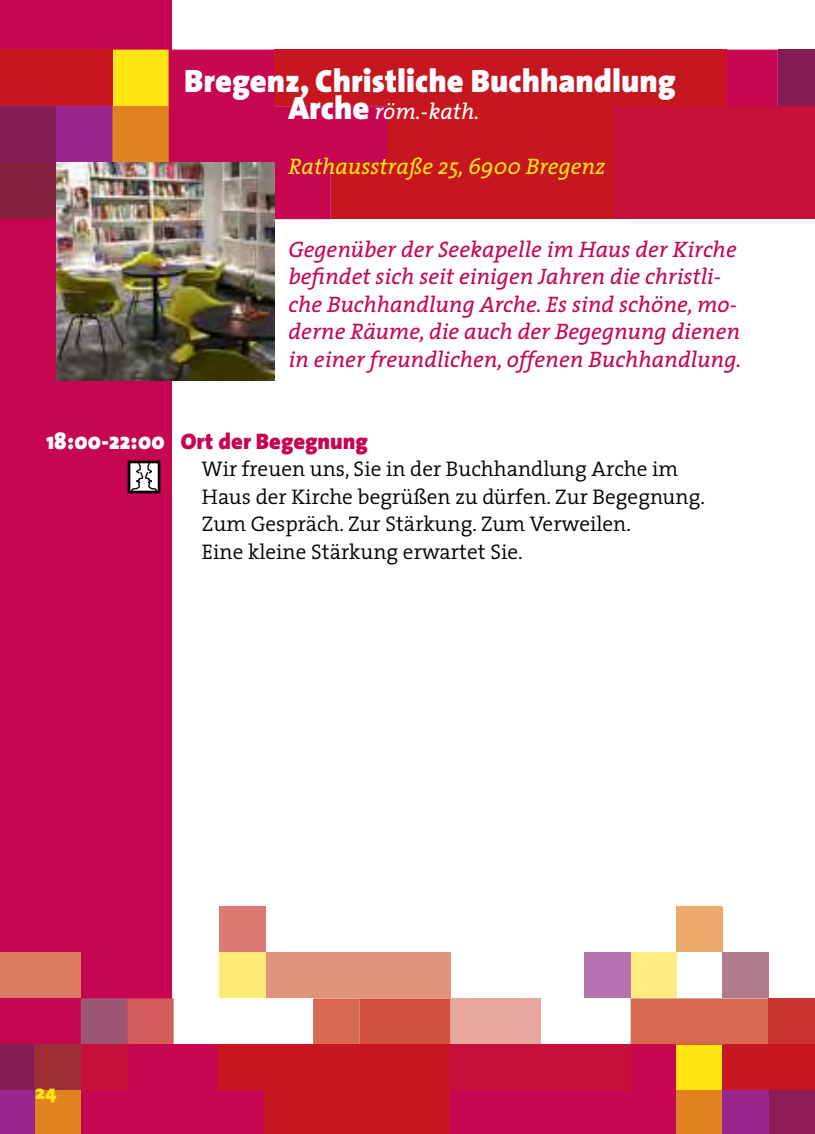
<style>
.page{position:relative;width:815px;height:1134px;background:#fff}
.page>*{position:absolute;margin:0;border:0;box-sizing:border-box;transform-origin:0 0}
.t1{font:900 32.5px "The Sans";color:#fff}
.t2{font:italic 22.5px/27.5px "The Serif";color:#c60651}
.t3{font:italic 22.5px "The Serif";color:#ffe512}
.t4{font:900 22.5px "The Sans";color:#c60651}
.t5{font:italic 22.5px "The Serif";color:#fff}
.t6{font:300 21.25px/27.5px "The Serif";color:#000}
.t7{font:900 20px "The Sans";color:#ffe512}
.s1{font-family:"The Sans";font-weight:900;font-style:normal;font-size:32.5px}
.s2{font-size:23.75px;color:#fff}
</style>
<div class="page">
<div style="left:0;top:0;width:169px;height:1134px;background:#c60651"></div>
<div style="left:169px;top:50px;width:609px;height:169px;background:#c60651"></div>
<div style="left:0;top:50px;width:112px;height:56px;background:#c6161f"></div>
<div style="left:274px;top:50px;width:452px;height:56px;background:#c6161f"></div>
<div style="left:387px;top:106px;width:226px;height:57px;background:#c6161f"></div>
<div style="left:331px;top:163px;width:282px;height:56px;background:#c6161f"></div>
<div style="left:613px;top:163px;width:201px;height:56px;background:#c6103a"></div>
<div style="left:613px;top:106px;width:201px;height:57px;background:#c6103a"></div>
<svg style="left:56px;top:50px;width:113px;height:113px"></svg>
<div style="left:0;top:163px;width:56px;height:56px;background:#84213f"></div>
<div style="left:0;top:106px;width:56px;height:57px;background:#841e55"></div>
<div style="left:778px;top:50px;width:36px;height:56px;background:#841e55"></div>
<hr style="left:814px;top:163px;width:1px;height:56px;background:#c6103a">
<hr style="left:814px;top:106px;width:1px;height:57px;background:#c6103a">
<hr style="left:814px;top:50px;width:1px;height:56px;background:#841e55">
<div style="left:128px;top:461px;width:32px;height:32px;border:3px solid #000"></div>
<svg style="left:130px;top:461px;width:28px;height:31px"></svg>
<img style="left:56px;top:163px;width:218px;height:218px">
<div style="left:84px;top:1044px;width:640px;height:90px;background:#c60651"></div>
<div style="left:81px;top:1044px;width:46px;height:46px;background:#c6103a"></div>
<div style="left:35px;top:1090px;width:46px;height:44px;background:#e28322"></div>
<div style="left:264px;top:1090px;width:185px;height:44px;background:#c6161f"></div>
<div style="left:449px;top:1044px;width:182px;height:46px;background:#c6103a"></div>
<div style="left:0;top:1090px;width:35px;height:44px;background:#9a258f"></div>
<div style="left:0;top:1044px;width:35px;height:46px;background:#841e55"></div>
<div style="left:35px;top:1044px;width:46px;height:46px;background:#9e2d36"></div>
<div style="left:676px;top:1044px;width:47px;height:46px;background:#ffe512"></div>
<div style="left:723px;top:1044px;width:92px;height:46px;background:#c6161f"></div>
<div style="left:676px;top:1090px;width:47px;height:44px;background:#e28322"></div>
<div style="left:723px;top:1090px;width:46px;height:44px;background:#9a258f"></div>
<div style="left:769px;top:1090px;width:46px;height:44px;background:#8e1c55"></div>
<div style="left:723px;top:952px;width:46px;height:46px;background:#b17a8f"></div>
<hr style="left:131px;top:1044px;width:46px;height:1px;background:#c60e40">
<svg style="left:81px;top:998px;width:93px;height:47px;background:#b85767"></svg>
<div style="left:220px;top:906px;width:46px;height:46px;background:#dc7974"></div>
<div style="left:631px;top:952px;width:46px;height:46px;background:#ffec7e"></div>
<div style="left:220px;top:952px;width:46px;height:46px;background:#ffeb75"></div>
<div style="left:585px;top:952px;width:46px;height:46px;background:#b572af"></div>
<div style="left:677px;top:906px;width:46px;height:46px;background:#ecab6d"></div>
<div style="left:0;top:952px;width:81px;height:46px;background:#dc7a62"></div>
<div style="left:450px;top:998px;width:91px;height:46px;background:#e8a79f"></div>
<div style="left:266px;top:952px;width:184px;height:46px;background:#e2937b"></div>
<svg style="left:217px;top:998px;width:233px;height:92px"></svg>
<div style="left:631px;top:998px;width:138px;height:47px;background:#d76951"></div>
<hr style="left:676px;top:1044px;width:47px;height:1px;background:#d66522">
<hr style="left:723px;top:1044px;width:46px;height:1px;background:#c6161f">
<div style="left:769px;top:998px;width:46px;height:46px;background:#cb3430"></div>
<hr style="left:769px;top:1044px;width:46px;height:1px;background:#c61524">
<h1 class="t1" style="left:184px;top:60px;width:493px">Bregenz, Christliche Buchhandlung</h1>
<p class="t5" style="left:288px;top:97px;width:193px"><span class="s1">Arche</span> röm.-kath.</p>
<p class="t3" style="left:288px;top:152px;width:318px">Rathausstraße 25, 6900 Bregenz</p>
<p class="t2" style="left:288px;top:236px;width:455px">Gegenüber der Seekapelle im Haus der Kirche befindet sich seit einigen Jahren die christli&shy;che Buchhandlung Arche. Es sind schöne, mo&shy;derne Räume, die auch der Begegnung dienen in einer freundlichen, offenen Buchhandlung.</p>
<p class="t4" style="left:46px;top:427px;width:323px"><span class="s2">18:00-22:00</span> Ort der Begegnung</p>
<p class="t6" style="left:202px;top:456px;width:505px">Wir freuen uns, Sie in der Buchhandlung Arche im Haus der Kirche begrüßen zu dürfen. Zur Begegnung.<br>Zum Gespräch. Zur Stärkung. Zum Verweilen.<br>Eine kleine Stärkung erwartet Sie.</p>
<p class="t7" style="left:35px;top:1080px;width:22px">24</p>
</div>
